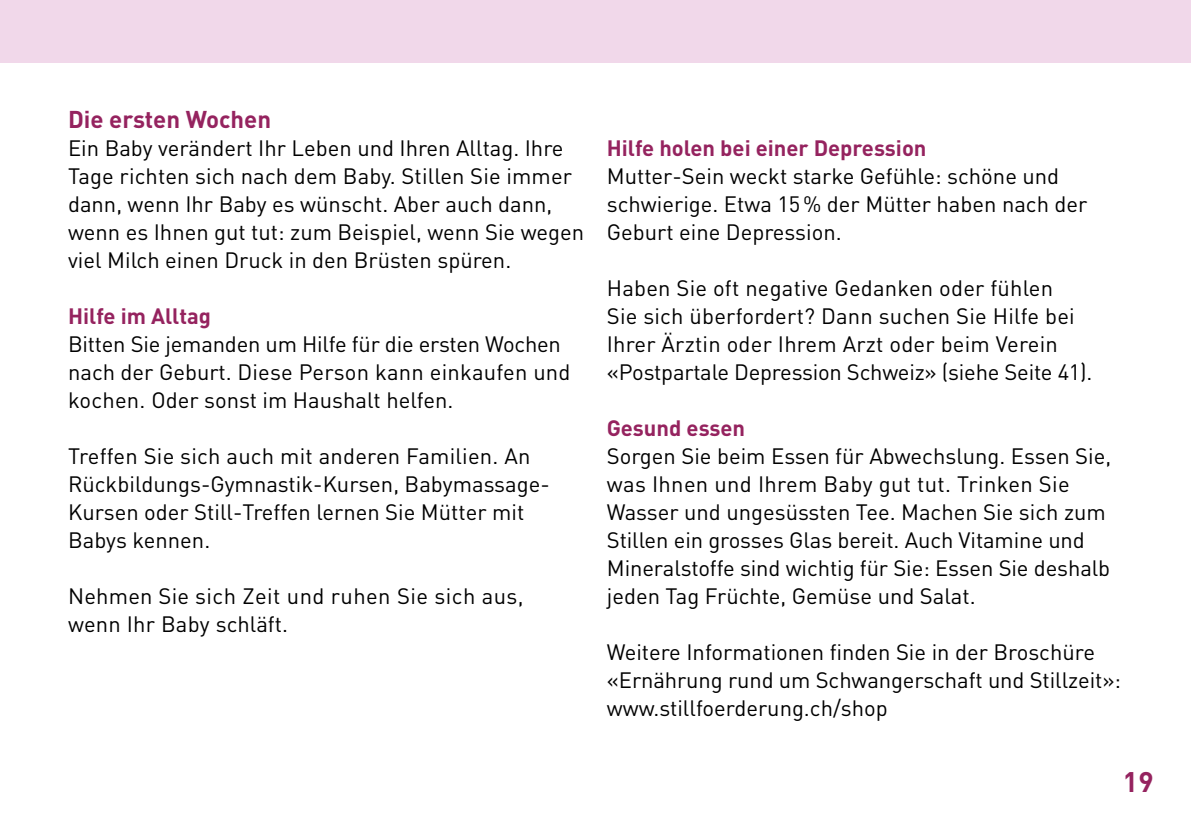
<style>
.page{position:relative;width:1191px;height:840px;background:#fff}
.page>*{position:absolute;margin:0;border:0;box-sizing:border-box;transform-origin:0 0}
.t1{font:700 28px "DINOT";color:#95235f}
.t2{font:700 24px "DINOT";color:#95235f}
.t3{font:22px/28px "DINOT";color:#000}
.t4{font:700 22px "DINOT";color:#95235f}
</style>
<div class="page">
<div style="left:0;top:0;width:1191px;height:62px;background:#f1d8ea"></div>
<p class="t2" style="left:68px;top:103px;width:205px">Die ersten Wochen</p>
<p class="t3" style="left:68px;top:133px;width:517px">Ein Baby verändert Ihr Leben und Ihren Alltag. Ihre Tage richten sich nach dem Baby. Stillen Sie immer dann, wenn Ihr Baby es wünscht. Aber auch dann, wenn es Ihnen gut tut: zum Beispiel, wenn Sie wegen viel Milch einen Druck in den Brüsten spüren.</p>
<p class="t4" style="left:68px;top:301px;width:144px">Hilfe im Alltag</p>
<p class="t3" style="left:68px;top:329px;width:504px">Bitten Sie jemanden um Hilfe für die ersten Wochen nach der Geburt. Diese Person kann einkaufen und kochen. Oder sonst im Haushalt helfen.</p>
<p class="t3" style="left:68px;top:441px;width:483px">Treffen Sie sich auch mit anderen Familien. An Rückbildungs-Gymnastik-Kursen, Babymassage-Kursen oder Still-Treffen lernen Sie Mütter mit Babys kennen.</p>
<p class="t3" style="left:68px;top:581px;width:457px">Nehmen Sie sich Zeit und ruhen Sie sich aus, wenn Ihr Baby schläft.</p>
<p class="t4" style="left:607px;top:133px;width:321px">Hilfe holen bei einer Depression</p>
<p class="t3" style="left:607px;top:161px;width:482px">Mutter-Sein weckt starke Gefühle: schöne und schwierige. Etwa 15% der Mütter haben nach der<br>Geburt eine Depression.</p>
<p class="t3" style="left:607px;top:273px;width:487px">Haben Sie oft negative Gedanken oder fühlen<br>Sie sich überfordert? Dann suchen Sie Hilfe bei Ihrer Ärztin oder Ihrem Arzt oder beim Verein «Postpartale Depression Schweiz» (siehe Seite 41).</p>
<p class="t4" style="left:607px;top:413px;width:140px">Gesund essen</p>
<p class="t3" style="left:607px;top:441px;width:506px">Sorgen Sie beim Essen für Abwechslung. Essen Sie, was Ihnen und Ihrem Baby gut tut. Trinken Sie Wasser und ungesüssten Tee. Machen Sie sich zum Stillen ein grosses Glas bereit. Auch Vitamine und Mineralstoffe sind wichtig für Sie: Essen Sie deshalb jeden Tag Früchte, Gemüse und Salat.</p>
<p class="t3" style="left:607px;top:637px;width:515px">Weitere Informationen finden Sie in der Broschüre «Ernährung rund um Schwangerschaft und Stillzeit»: www.stillfoerderung.ch/shop</p>
<p class="t1" style="left:1123px;top:762px;width:32px">19</p>
</div>
